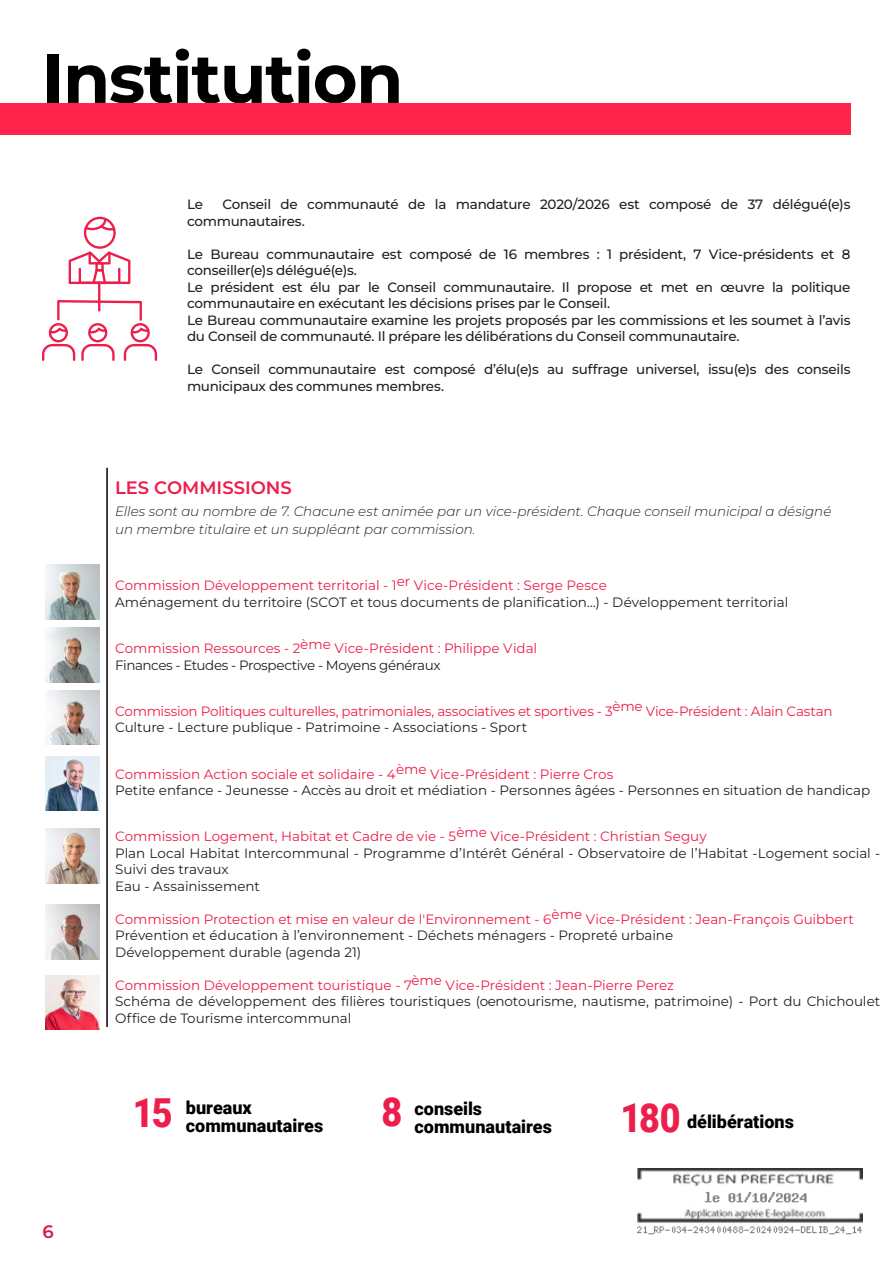
<style>
.page{position:relative;width:893px;height:1263px;background:#fff}
.page>*{position:absolute;margin:0;border:0;box-sizing:border-box;transform-origin:0 0}
.t1{font:700 69px "Montserrat";letter-spacing:-.02em;color:#000}
.t2{font:900 39.9px "Roboto";color:#ed1e4b;scale:.9 1}
.t3{font:900 18px/18px "Roboto";color:#000}
.t4{font:600 18px "Montserrat";color:#ed1e4b}
.t5{font:600 18px "Montserrat";color:#d81d43}
.t6{font:13.5px/16.5px "Montserrat";color:#231f20}
.t7{font:500 13.5px/16.5px "Montserrat";letter-spacing:-.02em;color:#231f20}
.t8{font:13.5px "Montserrat";color:#ed1e4b}
.t9{font:italic 300 13.5px/18px "Montserrat";letter-spacing:-.005em;color:#231f20}
.t10{font:13.5px "Montserrat";letter-spacing:-.02em;color:#ed1e4b}
.t11{font:13.5px "Montserrat";letter-spacing:-.03em;color:#231f20}
.s1{font-size:39.9px;color:#ed1e4b}
</style>
<div class="page">
<img style="left:45px;top:565px;width:55px;height:54px">
<hr style="left:106px;top:468px;width:2px;height:559px;background:#000">
<svg style="left:69px;top:217px;width:61px;height:67px"></svg>
<svg style="left:42px;top:300px;width:115px;height:61px"></svg>
<hr style="left:98px;top:282px;width:2px;height:30px;background:#ed1e4b">
<img style="left:45px;top:627px;width:55px;height:55px">
<img style="left:45px;top:690px;width:55px;height:55px">
<img style="left:45px;top:756px;width:55px;height:55px">
<img style="left:45px;top:828px;width:55px;height:55px">
<img style="left:45px;top:905px;width:55px;height:54px">
<img style="left:45px;top:975px;width:55px;height:55px">
<div style="left:0;top:103px;width:850px;height:32px;background:#ff244c"></div>
<img style="left:638px;top:1168px;width:225px;height:67px">
<h1 class="t1" style="left:42px;top:32px;width:363px">Institution</h1>
<p class="t7" style="left:187px;top:196px;width:665px;text-indent:35px">Conseil de communauté de la mandature 2020/2026 est composé de 37 délégué(e)s communautaires.</p>
<p class="t7" style="left:187px;top:245px;width:665px">Le Bureau communautaire est composé de 16 membres : 1 président, 7 Vice-présidents et 8 conseiller(e)s délégué(e)s.<br>Le président est élu par le Conseil communautaire. Il propose et met en œuvre la politique communautaire en exécutant les décisions prises par le Conseil.<br>Le Bureau communautaire examine les projets proposés par les commissions et les soumet à l’avis du Conseil de communauté. Il prépare les délibérations du Conseil communautaire.</p>
<p class="t7" style="left:187px;top:361px;width:665px">Le Conseil communautaire est composé d’élu(e)s au suffrage universel, issu(e)s des conseils municipaux des communes membres.</p>
<p class="t7" style="left:187px;top:196px;width:18px">Le</p>
<h3 class="t4" style="left:115px;top:476px;width:178px">LES COMMISSIONS</h3>
<p class="t9" style="left:115px;top:502px;width:718px">Elles sont au nombre de 7. Chacune est animée par un vice-président. Chaque conseil municipal a désigné un membre titulaire et un suppléant par commission.</p>
<p class="t8" style="left:115px;top:576px;width:493px">Commission Développement territorial - 1er Vice-Président : Serge Pesce</p>
<p class="t6" style="left:115px;top:593px;width:675px">Aménagement du territoire (SCOT et tous documents de planification…) - Développement territorial</p>
<p class="t8" style="left:115px;top:639px;width:424px">Commission Ressources - 2ème Vice-Président : Philippe Vidal</p>
<p class="t11" style="left:115px;top:656px;width:327px">Finances - Etudes - Prospective - Moyens généraux</p>
<p class="t10" style="left:115px;top:702px;width:719px">Commission Politiques culturelles, patrimoniales, associatives et sportives - 3ème Vice-Président : Alain Castan</p>
<p class="t6" style="left:115px;top:719px;width:414px">Culture - Lecture publique - Patrimoine - Associations - Sport</p>
<p class="t8" style="left:115px;top:765px;width:500px">Commission Action sociale et solidaire - 4ème Vice-Président : Pierre Cros</p>
<p class="t6" style="left:115px;top:782px;width:757px">Petite enfance - Jeunesse - Accès au droit et médiation - Personnes âgées - Personnes en situation de handicap</p>
<p class="t8" style="left:115px;top:827px;width:593px">Commission Logement, Habitat et Cadre de vie - 5ème Vice-Président : Christian Seguy</p>
<p class="t6" style="left:115px;top:844px;width:767px">Plan Local Habitat Intercommunal - Programme d’Intérêt Général - Observatoire de l’Habitat -Logement social -<br>Suivi des travaux<br>Eau - Assainissement</p>
<p class="t8" style="left:115px;top:910px;width:740px">Commission Protection et mise en valeur de l'Environnement - 6ème Vice-Président : Jean-François Guibbert</p>
<p class="t6" style="left:115px;top:927px;width:559px">Prévention et éducation à l’environnement - Déchets ménagers - Propreté urbaine<br>Développement durable (agenda 21)</p>
<p class="t8" style="left:115px;top:976px;width:560px">Commission Développement touristique - 7ème Vice-Président : Jean-Pierre Perez</p>
<p class="t6" style="left:115px;top:993px;width:767px">Schéma de développement des filières touristiques (oenotourisme, nautisme, patrimoine) - Port du Chichoulet<br>Office de Tourisme intercommunal</p>
<h3 class="t5" style="left:43px;top:1219px;width:13px">6</h3>
<h2 class="t2" style="left:133px;top:1084px;width:45px">15</h2>
<h3 class="t3" style="left:382px;top:1116px;width:172px"><sup>8</sup> communautaires</h3>
<h3 class="t3" style="left:620px;top:1111px;width:175px"><span class="s1">180</span> délibérations</h3>
<h3 class="t3" style="left:186px;top:1098px;width:139px">bureaux communautaires</h3>
<h3 class="t3" style="left:415px;top:1098px;width:69px">conseils</h3>
</div>
